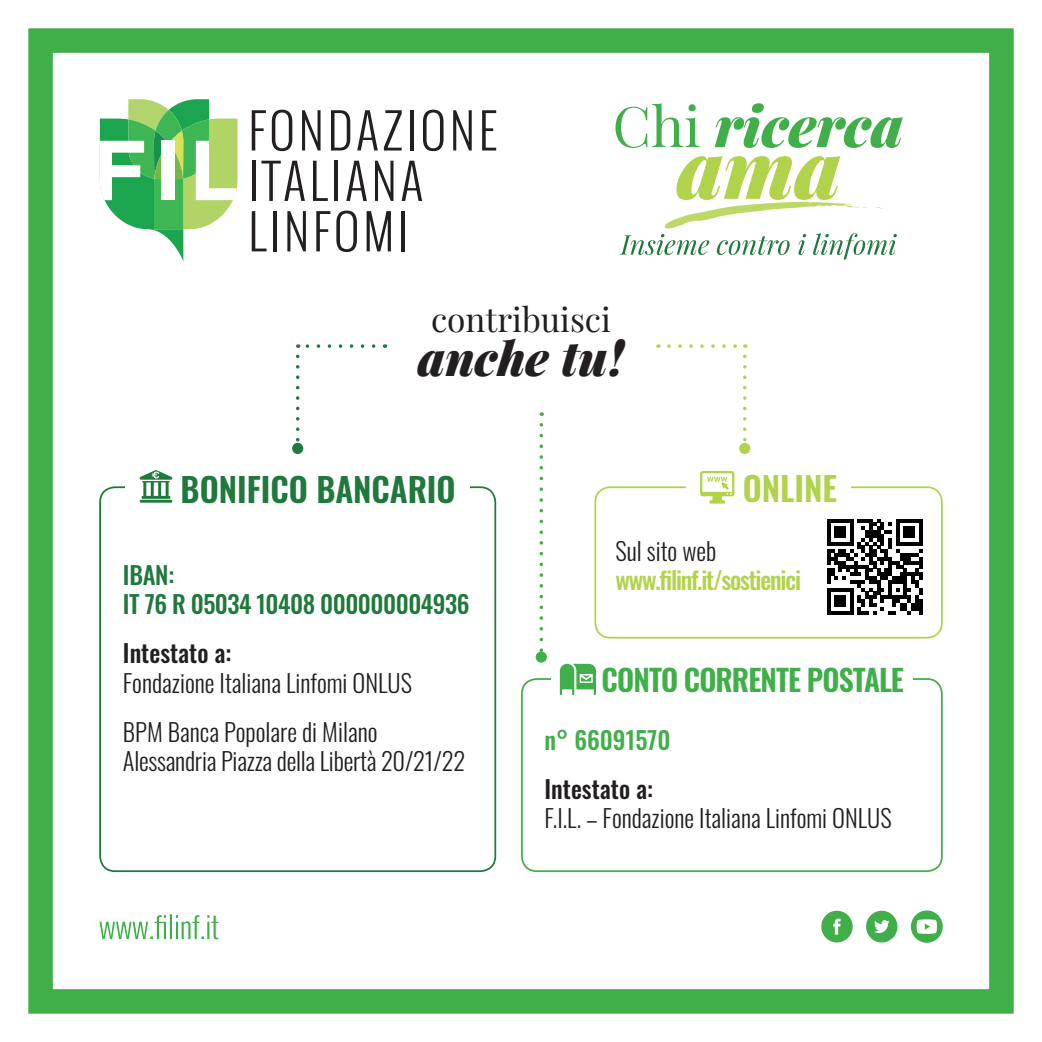
<style>
.page{position:relative;width:1042px;height:1042px;background:#fff}
.page>*{position:absolute;margin:0;border:0;box-sizing:border-box;transform-origin:0 0}
.t1{font:italic 900 47.25px "Playfair Display";color:#231f20}
.t2{font:33.43px "Playfair Display";color:#231f20}
.t3{font:600 33.25px "Oswald";color:#1f783c}
.t4{font:600 33.25px "Oswald";color:#b1d34c}
.t5{font:600 29.75px "Oswald";letter-spacing:-.03em;color:#40ae49}
.t6{font:300 24.5px/29.4px "Oswald";color:#231f20}
.t7{font:500 24.5px/29.4px "Oswald";letter-spacing:-.05em;color:#b1d34c}
.t8{font:500 24.5px/29.4px "Oswald";letter-spacing:-.02em;color:#1f783c}
.t9{font:500 24.5px "Oswald";color:#40ae49}
.s1{font-weight:500}
.s2{font-weight:300;color:#231f20}
</style>
<div class="page">
<div style="left:28px;top:28px;width:985px;height:985px;border:24px solid #40ae49"></div>
<svg style="left:252px;top:110px;width:14px;height:40px"></svg>
<svg style="left:272px;top:110px;width:20px;height:41px"></svg>
<svg style="left:302px;top:110px;width:18px;height:40px"></svg>
<svg style="left:331px;top:110px;width:19px;height:40px"></svg>
<svg style="left:357px;top:110px;width:21px;height:40px"></svg>
<svg style="left:384px;top:110px;width:18px;height:40px"></svg>
<hr style="left:410px;top:110px;width:3px;height:40px;background:#231f20">
<svg style="left:423px;top:110px;width:20px;height:41px"></svg>
<svg style="left:453px;top:110px;width:19px;height:40px"></svg>
<svg style="left:482px;top:110px;width:14px;height:40px"></svg>
<hr style="left:252px;top:161px;width:3px;height:40px;background:#231f20">
<svg style="left:261px;top:161px;width:44px;height:40px"></svg>
<svg style="left:313px;top:161px;width:15px;height:40px"></svg>
<hr style="left:335px;top:161px;width:3px;height:40px;background:#231f20">
<svg style="left:346px;top:161px;width:21px;height:40px"></svg>
<svg style="left:375px;top:161px;width:18px;height:40px"></svg>
<svg style="left:402px;top:161px;width:20px;height:40px"></svg>
<svg style="left:252px;top:211px;width:14px;height:40px"></svg>
<hr style="left:273px;top:211px;width:4px;height:40px;background:#231f20">
<svg style="left:287px;top:211px;width:19px;height:40px"></svg>
<svg style="left:316px;top:211px;width:14px;height:40px"></svg>
<svg style="left:336px;top:211px;width:21px;height:41px"></svg>
<svg style="left:367px;top:211px;width:24px;height:40px"></svg>
<hr style="left:401px;top:211px;width:4px;height:40px;background:#231f20">
<svg style="left:100px;top:99px;width:137px;height:162px"></svg>
<div style="left:99px;top:486px;width:397px;height:386px;border:2px solid #1f783c;border-radius:15px"></div>
<div style="left:594px;top:486px;width:349px;height:152px;border:2px solid #b1d34c;border-radius:15px"></div>
<div style="left:521px;top:678px;width:422px;height:194px;border:2px solid #40ae49;border-radius:15px"></div>
<div style="left:125px;top:468px;width:345px;height:37px;background:#fff"></div>
<hr style="left:140px;top:500px;width:32px;height:3px;background:#1f783c">
<svg style="left:140px;top:470px;width:32px;height:29px"></svg>
<div style="left:686px;top:466px;width:165px;height:41px;background:#fff"></div>
<svg style="left:700px;top:471px;width:34px;height:32px"></svg>
<div style="left:551px;top:655px;width:362px;height:46px;background:#fff"></div>
<svg style="left:560px;top:664px;width:36px;height:31px"></svg>
<svg style="left:298px;top:344px;width:76px;height:4px"></svg>
<svg style="left:296px;top:356px;width:3px;height:87px"></svg>
<div style="left:292px;top:443px;width:11px;height:11px;background:#1f783c;border-radius:50%"></div>
<svg style="left:669px;top:344px;width:68px;height:4px"></svg>
<svg style="left:743px;top:356px;width:3px;height:87px"></svg>
<div style="left:739px;top:443px;width:11px;height:11px;background:#b1d34c;border-radius:50%"></div>
<svg style="left:615px;top:103px;width:288px;height:45px"></svg>
<svg style="left:620px;top:156px;width:277px;height:104px"></svg>
<svg style="left:539px;top:425px;width:4px;height:226px"></svg>
<div style="left:536px;top:651px;width:11px;height:12px;background:#40ae49;border-radius:50%"></div>
<svg style="left:100px;top:914px;width:118px;height:25px"></svg>
<svg style="left:821px;top:910px;width:31px;height:32px"></svg>
<svg style="left:866px;top:910px;width:31px;height:32px"></svg>
<svg style="left:911px;top:910px;width:32px;height:33px"></svg>
<svg style="left:827px;top:519px;width:96px;height:96px"></svg>
<svg style="left:827px;top:519px;width:95px;height:95px"></svg>
<p class="t2" style="left:431px;top:293px;width:181px">contribuisci</p>
<p class="t1" style="left:418px;top:320px;width:208px">anche tu!</p>
<p class="t3" style="left:181px;top:459px;width:277px">BONIFICO BANCARIO</p>
<p class="t4" style="left:743px;top:459px;width:96px">ONLINE</p>
<p class="t8" style="left:123px;top:557px;width:348px">IBAN:<br>IT 76 R 05034 10408 000000004936</p>
<p class="t6" style="left:123px;top:636px;width:290px"><span class="s1">Intestato a:<br></span>Fondazione Italiana Linfomi ONLUS</p>
<p class="t6" style="left:123px;top:715px;width:344px">BPM Banca Popolare di Milano<br>Alessandria Piazza della Libertà 20/21/22</p>
<p class="t7" style="left:615px;top:534px;width:187px"><span class="s2">Sul sito web </span>www.filinf.it/sostienici</p>
<p class="t5" style="left:601px;top:654px;width:304px">CONTO CORRENTE POSTALE</p>
<p class="t9" style="left:544px;top:718px;width:127px">n° 66091570</p>
<p class="t6" style="left:544px;top:772px;width:349px"><span class="s1">Intestato a:<br></span>F.I.L. – Fondazione Italiana Linfomi ONLUS</p>
</div>
